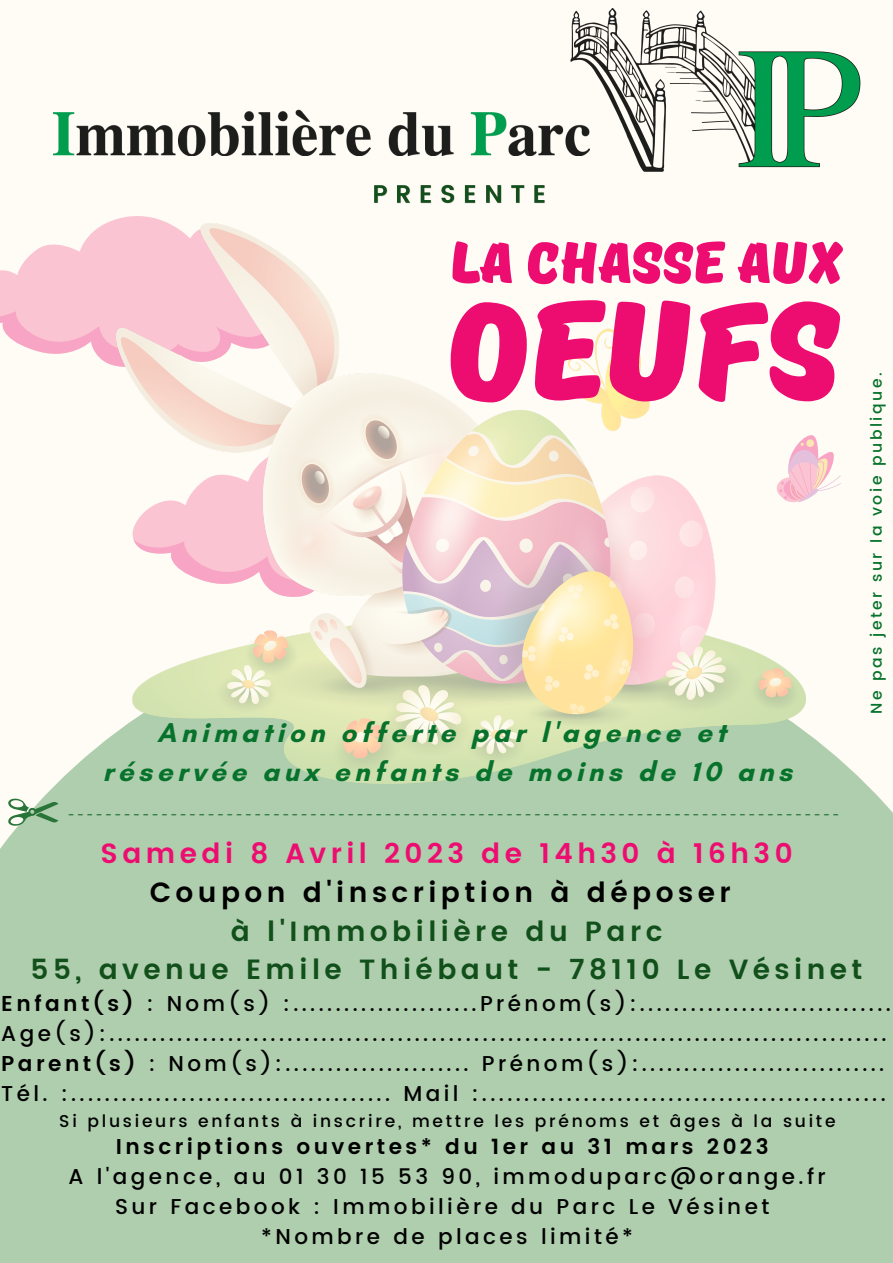
<style>
.page{position:relative;width:893px;height:1263px;background:#fffcf5}
.page>*{position:absolute;margin:0;border:0;box-sizing:border-box;transform-origin:0 0}
.t1{font:136.05px "TT Masters DEMO Black";color:#ed0d71}
.t2{font:57.07px "TT Masters DEMO Black";color:#ed0d71}
.t3{font:700 27.83px/38.8px "Glacial Indifference";letter-spacing:.16em;color:#06722b;text-align:center}
.t4{font:600 27.83px/38.8px "Poppins";letter-spacing:.16em;color:#12501b;text-align:center}
.t5{font:600 27.83px "Poppins";letter-spacing:.16em;color:#ed0d71}
.t6{font:600 27.83px "Poppins";letter-spacing:.16em;color:#000}
.t7{font:500 21.45px/29.8px "Poppins";letter-spacing:.16em;color:#000}
.t8{font:600 21.45px "Poppins";letter-spacing:.16em;color:#000}
.t9{font:18.9px "Te X Gyre Termes";color:#287439}
.t10{font:500 17.1px "Poppins";letter-spacing:.16em;color:#000}
.t11{font:500 15.6px "Poppins";letter-spacing:.16em;color:#06722b}
.s1{font-weight:600}
</style>
<div class="page">
<img style="left:570px;top:9px;width:291px;height:163px">
<img style="left:54px;top:92px;width:536px;height:63px">
<img style="left:374px;top:184px;width:171px;height:20px">
<div style="left:0;top:693px;width:893px;height:570px;background:#afceae"></div>
<svg style="left:0;top:216px;width:218px;height:81px;fill:#fac4d2"></svg>
<svg style="left:0;top:297px;width:117px;height:69px"></svg>
<img style="left:117px;top:224px;width:688px;height:559px">
<svg style="left:764px;top:428px;width:77px;height:87px"></svg>
<svg style="left:8px;top:798px;width:50px;height:28px"></svg>
<h2 class="t2" style="left:451px;top:232px;width:393px">LA CHASSE AUX</h2>
<h1 class="t1" style="left:446px;top:277px;width:396px">OEUFS</h1>
<p class="t3" style="left:103px;top:713px;width:691px">Animation offerte par l'agence et réservée aux enfants de moins de 10 ans</p>
<p class="t9" style="left:68px;top:799px;width:772px">-----------------------------------------------------------------------------------</p>
<p class="t11" style="left:867px;top:714px;width:343px;rotate:-90deg">Ne pas jeter sur la voie publique.</p>
<p class="t5" style="left:101px;top:837px;width:693px">Samedi 8 Avril 2023 de 14h30 à 16h30</p>
<p class="t6" style="left:150px;top:876px;width:582px">Coupon d'inscription à déposer</p>
<p class="t4" style="left:31px;top:911px;width:833px">à l'Immobilière du Parc<br>55, avenue Emile Thiébaut - 78110 Le Vésinet</p>
<p class="t7" style="left:1px;top:989px;width:891px"><span class="s1">Enfant(s)</span> : Nom(s) :......................Prénom(s):..............................<br>Age(s):............................................................................................<br><span class="s1">Parent(s)</span> : Nom(s):...................... Prénom(s):.............................<br>Tél. :...................................... Mail :................................................</p>
<p class="t10" style="left:59px;top:1111px;width:778px">Si plusieurs enfants à inscrire, mettre les prénoms et âges à la suite</p>
<p class="t8" style="left:116px;top:1134px;width:654px">Inscriptions ouvertes* du 1er au 31 mars 2023</p>
<p class="t7" style="left:68px;top:1162px;width:759px;text-align:center">A l'agence, au 01 30 15 53 90, immoduparc@orange.fr<br>Sur Facebook : Immobilière du Parc Le Vésinet *Nombre de places limité*</p>
</div>
